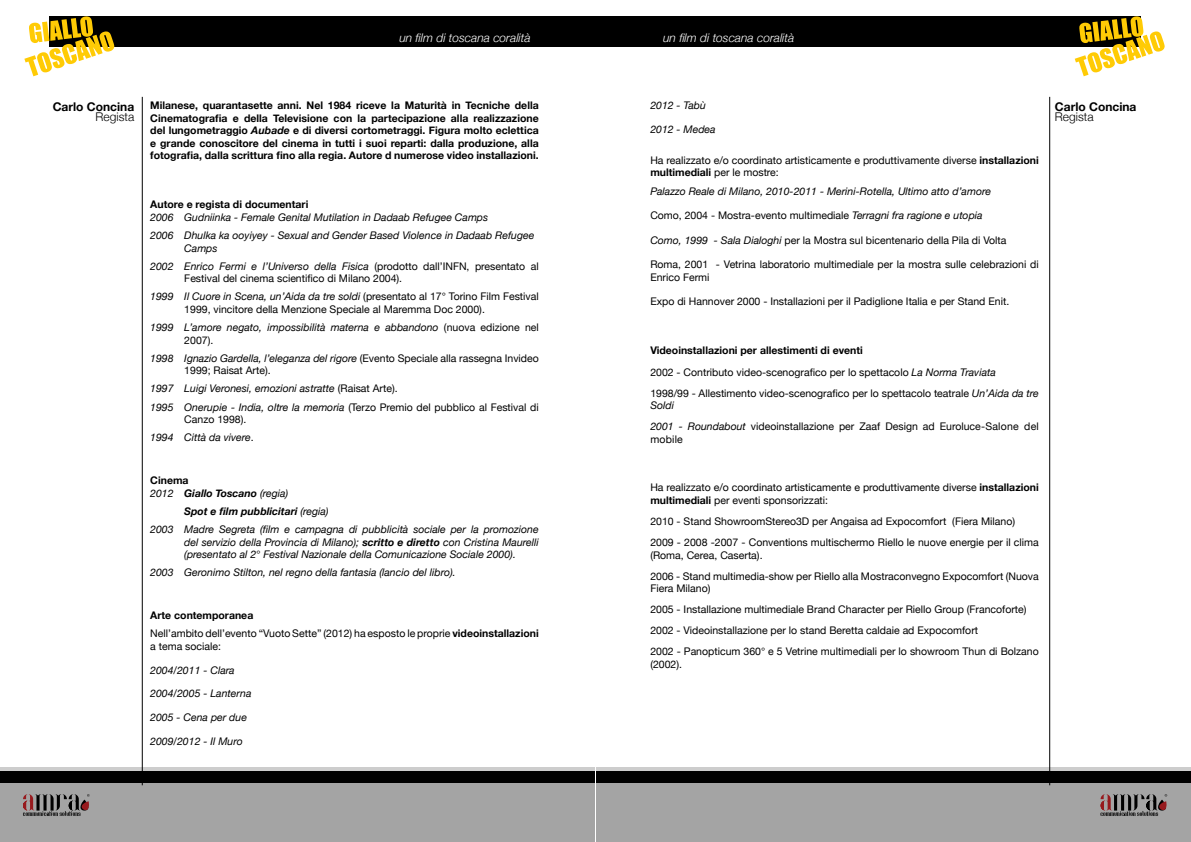
<style>
.page{position:relative;width:1191px;height:842px;background:#fff}
.page>*{position:absolute;margin:0;border:0;box-sizing:border-box;transform-origin:0 0}
.t1{font:italic 300 12px "Helvetica Neue";color:#fff}
.t2{font:700 12px "Helvetica Neue";color:#000}
.t3{font:300 12px "Helvetica Neue";color:#000}
.t4{font:10.5px/21px "Helvetica Neue";color:#000}
.t5{font:italic 10.5px/18.2px "Helvetica Neue";color:#000}
.t6{font:700 10.5px/12.5px "Helvetica Neue";color:#000;text-align:justify}
.t7{font:italic 700 10.5px/12.5px "Helvetica Neue";color:#000}
.s1{font-style:italic}
.s2{font-style:normal}
.s3{font-weight:400}
.s4{font-weight:700}
</style>
<div class="page">
<div style="left:0;top:767px;width:595px;height:75px;background:#cdcdcd"></div>
<div style="left:596px;top:767px;width:595px;height:75px;background:#cdcdcd"></div>
<div style="left:0;top:777px;width:595px;height:65px;background:#a4a4a4"></div>
<div style="left:49px;top:16px;width:546px;height:31px;background:#000"></div>
<div style="left:0;top:771px;width:595px;height:12px;background:#000"></div>
<div style="left:596px;top:771px;width:595px;height:12px;background:#000"></div>
<div style="left:595px;top:17px;width:546px;height:30px;background:#000"></div>
<div style="left:596px;top:783px;width:595px;height:59px;background:#a4a4a4"></div>
<hr style="left:142px;top:97px;width:1px;height:688px;background:#000">
<hr style="left:1049px;top:97px;width:1px;height:688px;background:#000">
<svg style="left:24px;top:16px;width:90px;height:60px"></svg>
<svg style="left:1074px;top:16px;width:90px;height:60px"></svg>
<svg style="left:23px;top:794px;width:67px;height:22px"></svg>
<svg style="left:1100px;top:794px;width:67px;height:22px"></svg>
<p class="t1" style="left:399px;top:28px;width:133px">un film di toscana coralità</p>
<p class="t1" style="left:663px;top:28px;width:133px">un film di toscana coralità</p>
<p class="t2" style="left:53px;top:96px;width:83px">Carlo Concina</p>
<p class="t3" style="left:96px;top:107px;width:40px">Regista</p>
<p class="t6" style="left:150px;top:99px;width:390px">Milanese, quarantasette anni. Nel 1984 riceve la Maturità in Tecniche della Cinematografia e della Televisione con la partecipazione alla realizzazione del lungometraggio <span class="s1">Aubade</span> e di diversi cortometraggi. Figura molto eclettica e grande conoscitore del cinema in tutti i suoi reparti: dalla produzione, alla fotografia, dalla scrittura fino alla regia. Autore d numerose video installazioni.</p>
<p class="t6" style="left:150px;top:198px;width:160px">Autore e regista di documentari</p>
<p class="t5" style="left:150px;top:208px;width:385px">2006 Gudniinka - Female Genital Mutilation in Dadaab Refugee Camps<br>2006 Dhulka ka ooyiyey - Sexual and Gender Based Violence in Dadaab Refugee</p>
<p class="t5" style="left:150px;top:238px;width:390px;text-indent:34px">Camps<br>2002 Enrico Fermi e l’Universo della Fisica <span class="s2">(prodotto dall’INFN, presentato al</span></p>
<p class="t4" style="left:150px;top:269px;width:390px;line-height:18.2px;text-indent:34px">Festival del cinema scientifico di Milano 2004).<br><span class="s1">1999 Il Cuore in Scena, un’Aida da tre soldi</span> (presentato al 17° Torino Film Festival</p>
<p class="t4" style="left:150px;top:299px;width:390px;line-height:18.2px;text-indent:34px">1999, vincitore della Menzione Speciale al Maremma Doc 2000).<br><span class="s1">1999 L’amore negato, impossibilità materna e abbandono</span> (nuova edizione nel</p>
<p class="t4" style="left:150px;top:330px;width:390px;line-height:18.2px;text-indent:34px">2007).<br><span class="s1">1998 Ignazio Gardella, l’eleganza del rigore</span> (Evento Speciale alla rassegna Invideo</p>
<p class="t5" style="left:150px;top:361px;width:390px;text-indent:34px"><span class="s2">1999; Raisat Arte).<br></span>1997 Luigi Veronesi, emozioni astratte <span class="s2">(Raisat Arte).<br></span>1995 Onerupie - India, oltre la memoria <span class="s2">(Terzo Premio del pubblico al Festival di</span></p>
<p class="t5" style="left:150px;top:410px;width:105px;text-indent:34px"><span class="s2">Canzo 1998).<br></span>1994 Città da vivere<span class="s2">.</span></p>
<p class="t7" style="left:150px;top:474px;width:139px"><span class="s2">Cinema<br></span><span class="s3">2012</span> Giallo Toscano <span class="s3">(regia)</span></p>
<p class="t5" style="left:150px;top:502px;width:390px;text-indent:34px"><span class="s4">Spot e film pubblicitari</span> (regia)<br>2003 Madre Segreta (film e campagna di pubblicità sociale per la promozione</p>
<p class="t5" style="left:184px;top:535px;width:356px;line-height:12.5px">del servizio della Provincia di Milano); <span class="s4">scritto e diretto</span> con Cristina Maurelli (presentato al 2° Festival Nazionale della Comunicazione Sociale 2000).</p>
<p class="t5" style="left:150px;top:563px;width:307px">2003 Geronimo Stilton, nel regno della fantasia (lancio del libro).</p>
<p class="t4" style="left:150px;top:605px;width:390px;line-height:18.2px"><span class="s4">Arte contemporanea<br></span>Nell’ambito dell’evento “Vuoto Sette” (2012) ha esposto le proprie <span class="s4">videoinstallazioni</span></p>
<p class="t4" style="left:150px;top:635px;width:72px">a tema sociale:</p>
<p class="t5" style="left:150px;top:660px;width:86px">2004/2011 - Clara</p>
<p class="t5" style="left:150px;top:684px;width:103px">2004/2005 - Lanterna</p>
<p class="t5" style="left:150px;top:708px;width:98px">2005 - Cena per due</p>
<p class="t5" style="left:150px;top:732px;width:94px">2009/2012 - Il Muro</p>
<p class="t5" style="left:650px;top:96px;width:57px">2012 - Tabù</p>
<p class="t5" style="left:650px;top:120px;width:67px">2012 - Medea</p>
<p class="t4" style="left:650px;top:153px;width:390px;line-height:12.5px">Ha realizzato e/o coordinato artisticamente e produttivamente diverse <span class="s4">installazioni multimediali</span> per le mostre:</p>
<p class="t5" style="left:650px;top:181px;width:342px">Palazzo Reale di Milano, 2010-2011 - Merini-Rotella, Ultimo atto d’amore</p>
<p class="t4" style="left:650px;top:204px;width:334px">Como, 2004 - Mostra-evento multimediale <span class="s1">Terragni fra ragione e utopia</span></p>
<p class="t4" style="left:650px;top:229px;width:358px"><span class="s1">Como, 1999 - Sala Dialoghi</span> per la Mostra sul bicentenario della Pila di Volta</p>
<p class="t4" style="left:650px;top:258px;width:390px;line-height:12.5px">Roma, 2001 - Vetrina laboratorio multimediale per la mostra sulle celebrazioni di<br>Enrico Fermi</p>
<p class="t4" style="left:650px;top:290px;width:360px">Expo di Hannover 2000 - Installazioni per il Padiglione Italia e per Stand Enit.</p>
<p class="t4" style="left:650px;top:339px;width:390px"><span class="s4">Videoinstallazioni per allestimenti di eventi<br></span>2002 - Contributo video-scenografico per lo spettacolo <span class="s1">La Norma Traviata<br></span>1998/99 - Allestimento video-scenografico per lo spettacolo teatrale <span class="s1">Un’Aida da tre</span></p>
<p class="t4" style="left:650px;top:394px;width:390px"><span class="s1">Soldi<br>2001 - Roundabout</span> videoinstallazione per Zaaf Design ad Euroluce-Salone del</p>
<p class="t4" style="left:650px;top:428px;width:34px">mobile</p>
<p class="t4" style="left:650px;top:481px;width:390px;line-height:12.5px">Ha realizzato e/o coordinato artisticamente e produttivamente diverse <span class="s4">installazioni multimediali</span> per eventi sponsorizzati:</p>
<p class="t4" style="left:650px;top:510px;width:390px">2010 - Stand ShowroomStereo3D per Angaisa ad Expocomfort (Fiera Milano)<br>2009 - 2008 -2007 - Conventions multischermo Riello le nuove energie per il clima</p>
<p class="t4" style="left:650px;top:544px;width:390px">(Roma, Cerea, Caserta).<br>2006 - Stand multimedia-show per Riello alla Mostraconvegno Expocomfort (Nuova</p>
<p class="t4" style="left:650px;top:577px;width:390px">Fiera Milano)<br>2005 - Installazione multimediale Brand Character per Riello Group (Francoforte)<br>2002 - Videoinstallazione per lo stand Beretta caldaie ad Expocomfort<br>2002 - Panopticum 360° e 5 Vetrine multimediali per lo showroom Thun di Bolzano</p>
<p class="t4" style="left:650px;top:653px;width:33px">(2002).</p>
<p class="t2" style="left:1054px;top:96px;width:83px">Carlo Concina</p>
<p class="t3" style="left:1054px;top:107px;width:40px">Regista</p>
</div>
